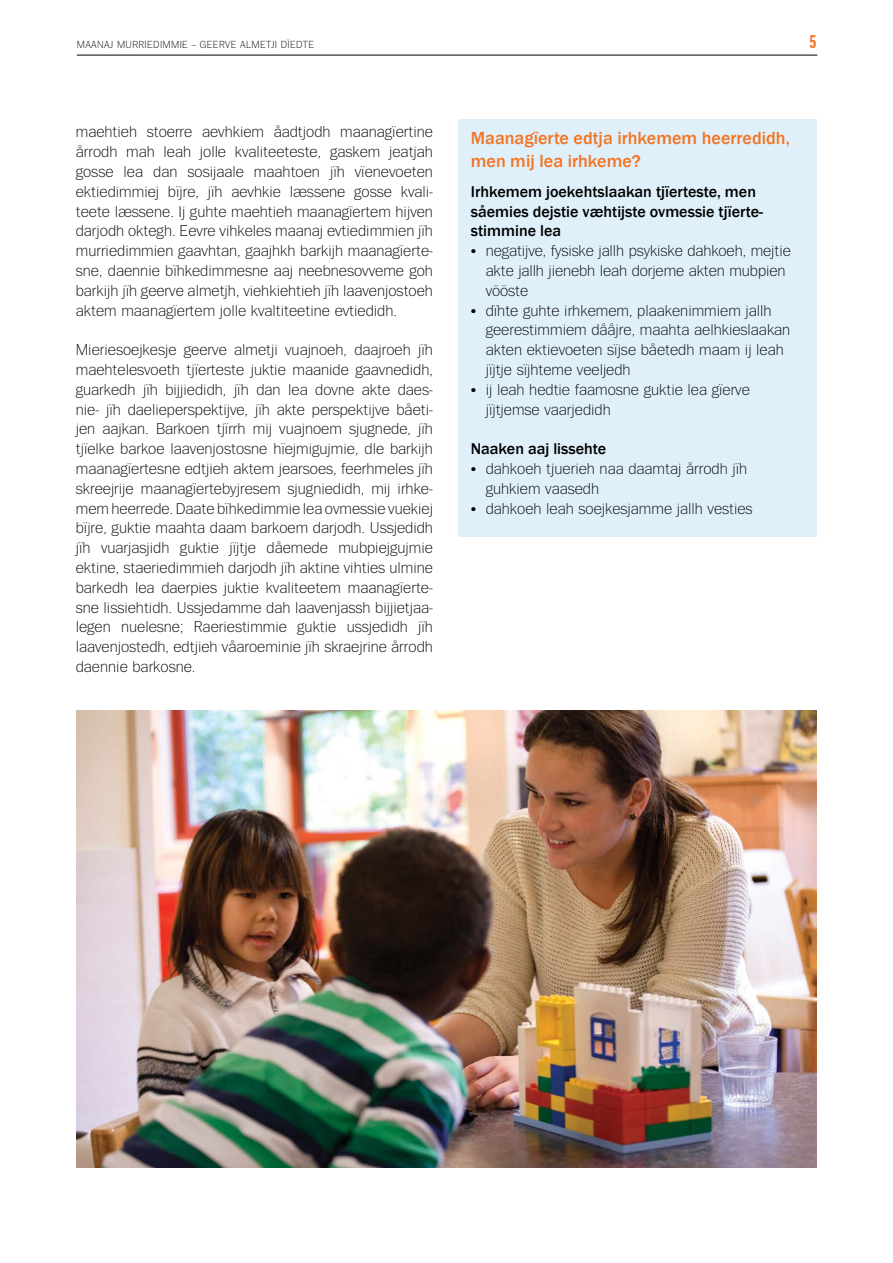
<style>
.page{position:relative;width:893px;height:1263px;background:#fff}
.page>*{position:absolute;margin:0;border:0;box-sizing:border-box;transform-origin:0 0}
.t1{font:500 18px/22.5px "Franklin Gothic";color:#f47421}
.t2{font:18px "Franklin Gothic Extra Cond";color:#f47421}
.t3{font:300 16.05px/19.8px "Tee Franklin";color:#000}
.t4{font:500 16.05px/19.8px "Franklin Gothic";color:#000}
.t5{font:300 10.5px "Tee Franklin";color:#000}
</style>
<div class="page">
<hr style="left:77px;top:55px;width:740px;height:1px;background:#000">
<div style="left:458px;top:119px;width:358px;height:417px;background:#dff0fb"></div>
<img style="left:77px;top:711px;width:740px;height:456px">
<p class="t5" style="left:77px;top:39px;width:16px">Maana</p>
<p class="t5" style="left:110px;top:39px;width:29px">j murriedimmie</p>
<p class="t5" style="left:192px;top:39px;width:16px">– geerve</p>
<p class="t5" style="left:240px;top:39px;width:8px">almet</p>
<p class="t5" style="left:271px;top:39px;width:17px">ji dïedte</p>
<p class="t2" style="left:810px;top:32px;width:8px">5</p>
<p class="t3" style="left:76px;top:122px;width:359px;text-align:justify">maehtieh stoerre aevhkiem åadtjodh maanagïertine årrodh mah leah jolle kvaliteeteste, gaskem jeatjah gosse lea dan sosijaale maahtoen jïh vïenevoeten ektiedimmiej bïjre, jïh aevhkie læssene gosse kvali&shy;teete læssene. Ij guhte maehtieh maanagïertem hijven darjodh oktegh. Eevre vihkeles maanaj evtiedimmien jïh murriedimmien gaavhtan, gaajhkh barkijh maanagïerte&shy;sne, daennie bïhkedimmesne aaj neebnesovveme goh barkijh jïh geerve almetjh, viehkiehtieh jïh laavenjostoeh aktem maanagïertem jolle kvaltiteetine evtiedidh.</p>
<p class="t3" style="left:76px;top:340px;width:360px;text-align:justify">Mieriesoejkesje geerve almetji vuajnoeh, daajroeh jïh maehtelesvoeth tjïerteste juktie maanide gaavnedidh, guarkedh jïh bijjiedidh, jïh dan lea dovne akte daes&shy;nie- jïh daelieperspektijve, jïh akte perspektijve båeti&shy;jen aajkan. Barkoen tjïrrh mij vuajnoem sjugnede, jïh tjïelke barkoe laavenjostosne hïejmigujmie, dle barkijh maanagïertesne edtjieh aktem jearsoes, feerhmeles jïh skreejrije maanagïertebyjresem sjugniedidh, mij irhke&shy;mem heerrede. Daate bïhkedimmie lea ovmessie vuekiej bïjre, guktie maahta daam barkoem darjodh. Ussjedidh jïh vuarjasjidh guktie jïjtje dåemede mubpiejgujmie ektine, staeriedimmieh darjodh jïh aktine vihties ulmine barkedh lea daerpies juktie kvaliteetem maanagïerte&shy;sne lissiehtidh. Ussjedamme dah laavenjassh bijjietjaa&shy;legen nuelesne; Raeriestimmie guktie ussjedidh jïh laavenjostedh, edtjieh våaroeminie jïh skraejrine årrodh daennie barkosne.</p>
<p class="t1" style="left:471px;top:127px;width:321px">Maanagïerte edtja irhkemem heerredidh, men mij lea irhkeme?</p>
<p class="t4" style="left:471px;top:182px;width:294px">Irhkemem joekehtslaakan tjïerteste, men såemies dejstie væhtijste ovmessie tjïerte&shy;stimmine lea</p>
<p class="t3" style="left:486px;top:241px;width:307px;text-indent:-15px">• negatijve, fysiske jallh psykiske dahkoeh, mejtie akte jallh jienebh leah dorjeme akten mubpien vööste</p>
<p class="t3" style="left:486px;top:300px;width:306px;text-indent:-15px">• dïhte guhte irhkemem, plaakenimmiem jallh geerestimmiem dååjre, maahta aelhkieslaakan akten ektievoeten sïjse båetedh maam ij leah jïjtje sïjhteme veeljedh</p>
<p class="t3" style="left:486px;top:380px;width:266px;text-indent:-15px">• ij leah hedtie faamosne guktie lea gïerve jïjtjemse vaarjedidh</p>
<p class="t4" style="left:471px;top:439px;width:137px">Naaken aaj lissehte</p>
<p class="t3" style="left:486px;top:459px;width:263px;text-indent:-15px">• dahkoeh tjuerieh naa daamtaj årrodh jïh guhkiem vaasedh</p>
<p class="t3" style="left:471px;top:498px;width:283px">• dahkoeh leah soejkesjamme jallh vesties</p>
</div>
